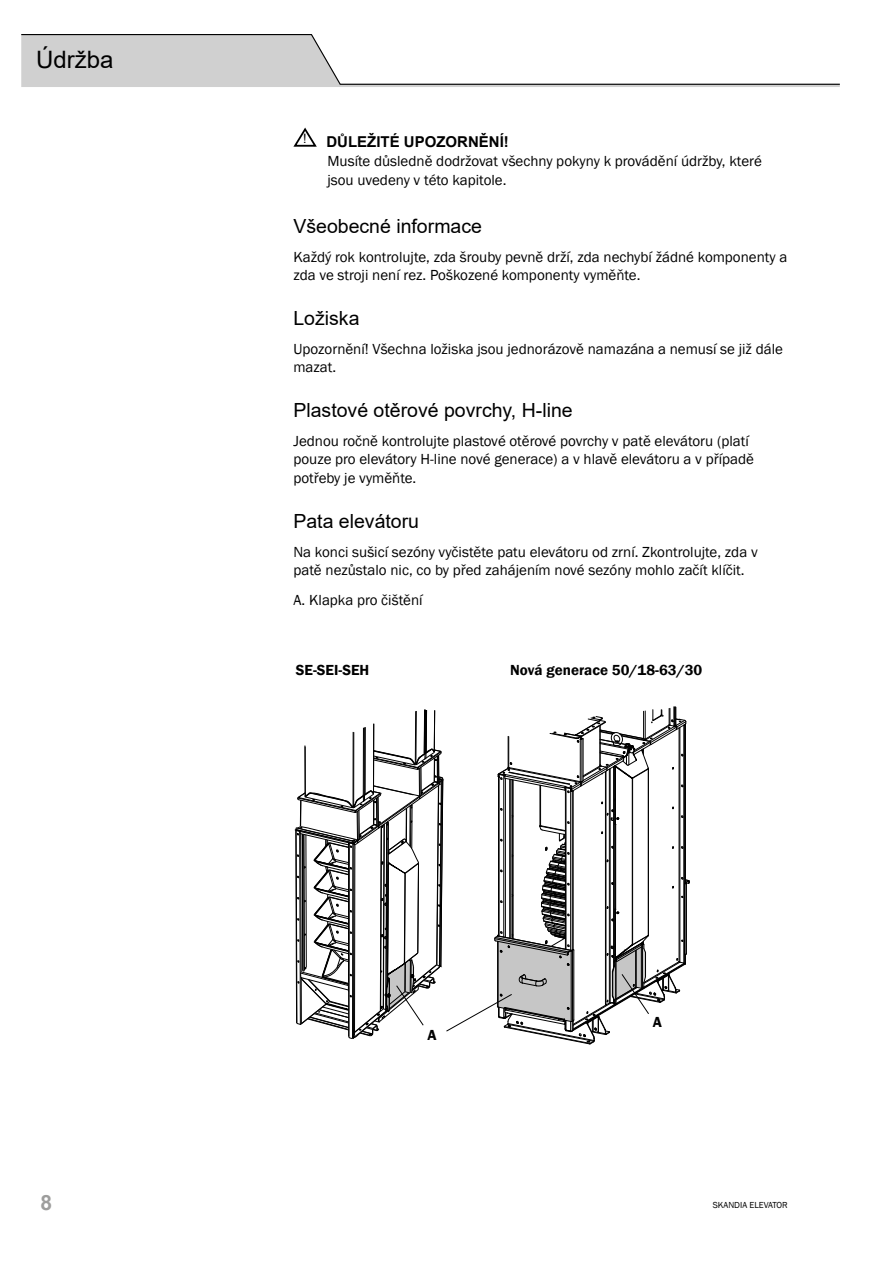
<style>
.page{position:relative;width:893px;height:1263px;background:#fff}
.page>*{position:absolute;margin:0;border:0;box-sizing:border-box;transform-origin:0 0}
.t1{font:24px "Arial";color:#000}
.t2{font:700 21px "Arial";color:#9d9d9c}
.t3{font:19.5px "Arial";color:#000}
.t4{font:15px/18.3px "Franklin Gothic";color:#000}
.t5{font:600 15px "Franklin Gothic";color:#000}
.t6{font:700 15px "Arial";color:#000}
.t7{font:13.05px "Arial";color:#000;scale:.95 1}
.t8{font:9px "Franklin Gothic";color:#000}
</style>
<div class="page">
<svg style="left:21px;top:34px;width:819px;height:53px"></svg>
<svg style="left:293px;top:127px;width:24px;height:20px"></svg>
<svg style="left:294px;top:707px;width:396px;height:338px"></svg>
<h1 class="t1" style="left:36px;top:43px;width:79px">Údržba</h1>
<p class="t7" style="left:303px;top:130px;width:5px">!</p>
<p class="t6" style="left:326px;top:131px;width:184px">DŮLEŽITÉ UPOZORNĚNÍ!</p>
<p class="t4" style="left:327px;top:153px;width:436px">Musíte důsledně dodržovat všechny pokyny k provádění údržby, které jsou uvedeny v této kapitole.</p>
<h3 class="t3" style="left:293px;top:213px;width:190px">Všeobecné informace</h3>
<p class="t4" style="left:293px;top:248px;width:495px">Každý rok kontrolujte, zda šrouby pevně drží, zda nechybí žádné komponenty a zda ve stroji není rez. Poškozené komponenty vyměňte.</p>
<h3 class="t3" style="left:293px;top:305px;width:68px">Ložiska</h3>
<p class="t4" style="left:293px;top:340px;width:491px">Upozornění! Všechna ložiska jsou jednorázově namazána a nemusí se již dále mazat.</p>
<h3 class="t3" style="left:293px;top:397px;width:281px">Plastové otěrové povrchy, H-line</h3>
<p class="t4" style="left:293px;top:432px;width:462px">Jednou ročně kontrolujte plastové otěrové povrchy v patě elevátoru (platí pouze pro elevátory H-line nové generace) a v hlavě elevátoru a v případě potřeby je vyměňte.</p>
<h3 class="t3" style="left:293px;top:507px;width:127px">Pata elevátoru</h3>
<p class="t4" style="left:293px;top:543px;width:466px">Na konci sušicí sezóny vyčistěte patu elevátoru od zrní. Zkontrolujte, zda v patě nezůstalo nic, co by před zahájením nové sezóny mohlo začít klíčit.</p>
<p class="t4" style="left:293px;top:591px;width:131px">A. Klapka pro čištění</p>
<p class="t5" style="left:296px;top:661px;width:75px">SE-SEI-SEH</p>
<p class="t5" style="left:510px;top:661px;width:194px">Nová generace 50/18-63/30</p>
<p class="t5" style="left:427px;top:1026px;width:11px">A</p>
<p class="t5" style="left:653px;top:1012px;width:11px">A</p>
<h2 class="t2" style="left:40px;top:1188px;width:13px">8</h2>
<p class="t8" style="left:713px;top:1199px;width:76px">SKANDIA ELEVATOR</p>
</div>
